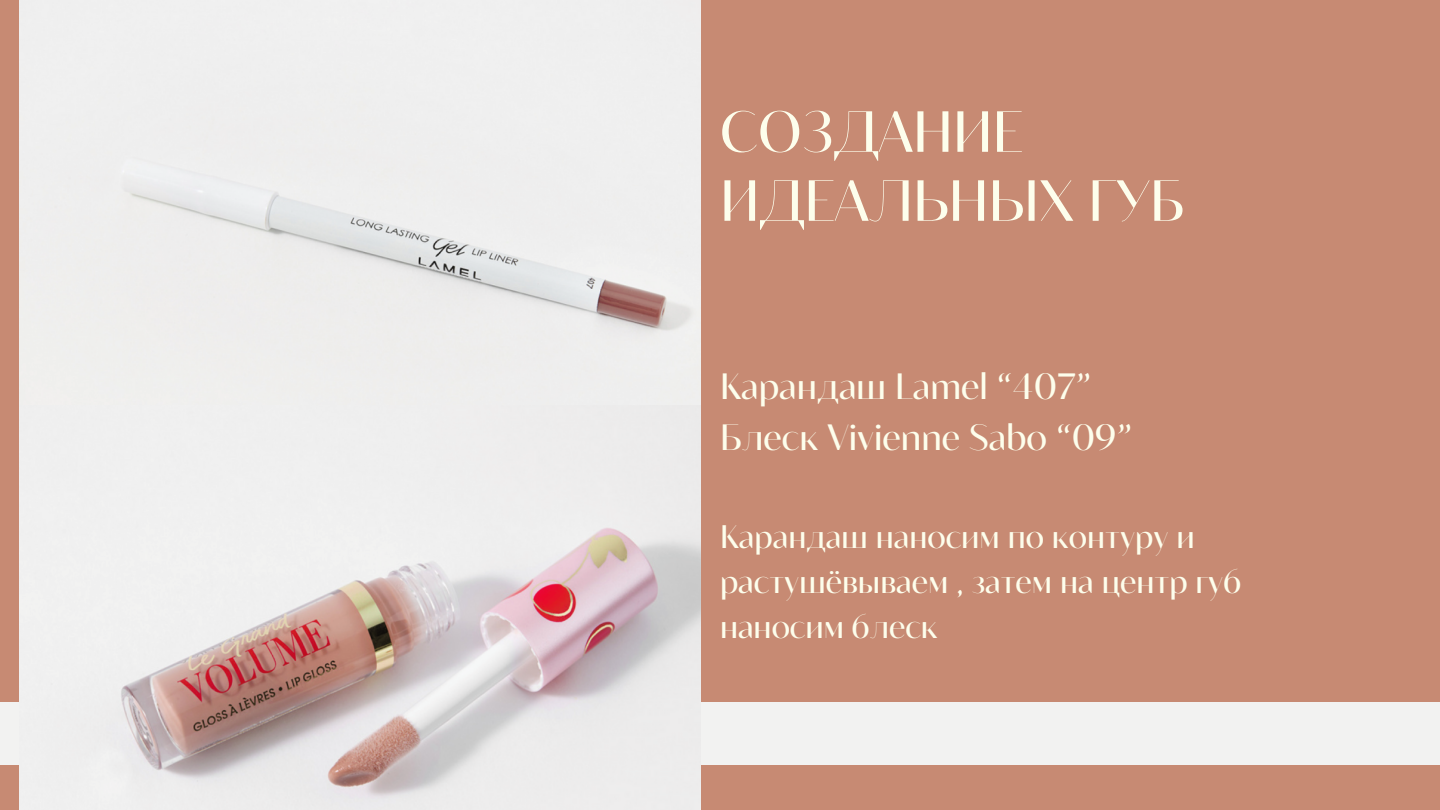
<style>
.page{position:relative;width:1440px;height:810px;background:#c78a73}
.page>*{position:absolute;margin:0;border:0;box-sizing:border-box;transform-origin:0 0}
.t1{font:57.6px/69px "Blacker Sans Display";color:#fdfeec}
.t2{font:36.4px/51px "Blacker Sans Display";color:#fdfeec}
.t3{font:32.4px/45px "Blacker Sans Display";color:#fdfeec}
</style>
<div class="page">
<div style="left:0;top:702px;width:1440px;height:62px;background:#f2f2f1"></div>
<div style="left:20px;top:0;width:680px;height:405px;background:#efeeee"></div>
<img style="left:20px;top:405px;width:680px;height:405px">
<h1 class="t1" style="left:720px;top:95px;width:466px">СОЗДАНИЕ<br>ИДЕАЛЬНЫХ ГУБ</h1>
<p class="t2" style="left:720px;top:360px;width:414px">Карандаш Lamel “407”<br>Блеск Vivienne Sabo “09”</p>
<p class="t3" style="left:720px;top:513px;width:523px">Карандаш наносим по контуру и растушёвываем , затем на центр губ наносим блеск</p>
</div>
